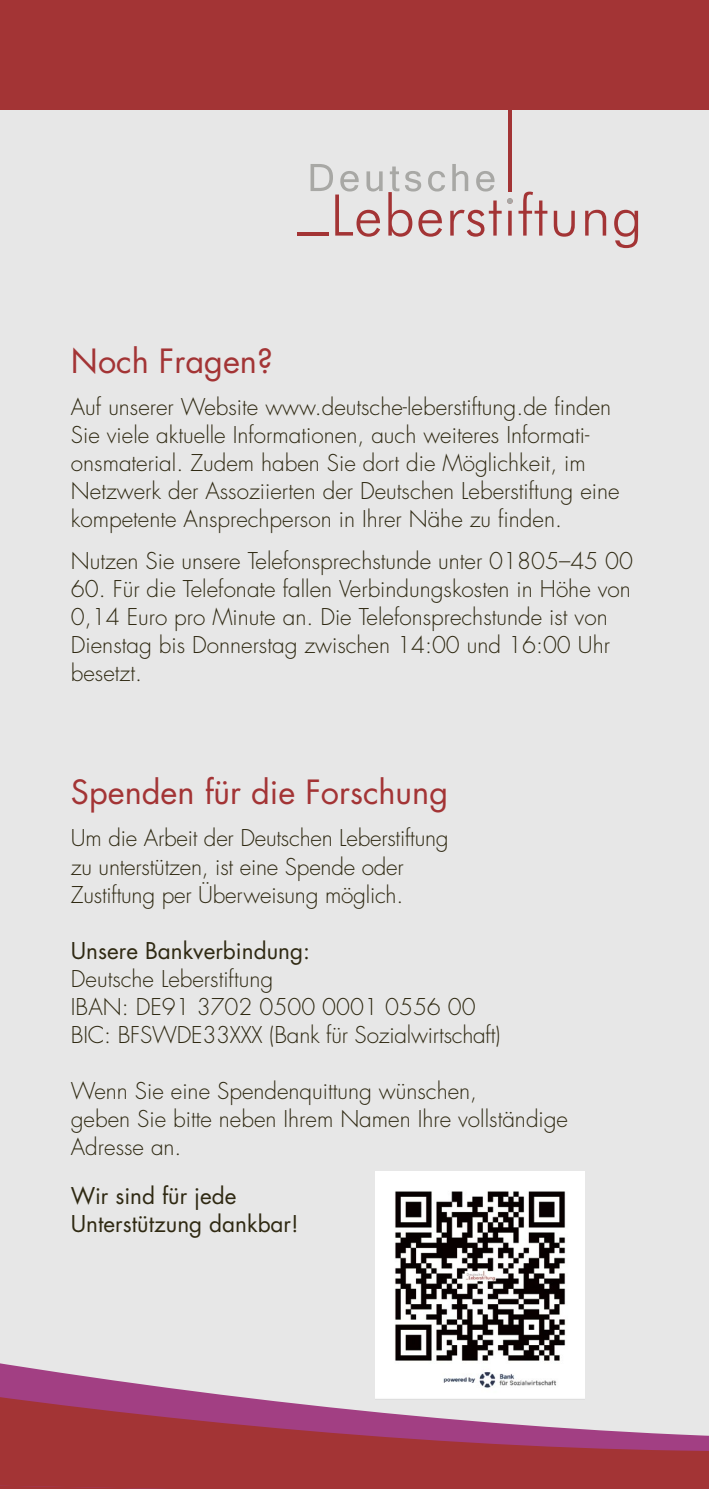
<style>
.page{position:relative;width:709px;height:1489px;background:#fff}
.page>*{position:absolute;margin:0;border:0;box-sizing:border-box;transform-origin:0 0}
.t1{font:32.5px "Futura Std";color:#a33435}
.t2{font:300 22.5px/28px "Futura Std";color:#2f2912}
.t3{font:22.5px/28px "Futura Std";color:#2f2912}
</style>
<div class="page">
<div style="left:0;top:0;width:709px;height:1472px;background:#e7e7e7"></div>
<svg style="left:310px;top:164px;width:328px;height:84px"></svg>
<hr style="left:297px;top:232px;width:31px;height:3px;background:#a33435">
<hr style="left:508px;top:71px;width:3px;height:120px;background:#a33435">
<svg style="left:0;top:1228px;width:709px;height:260px"></svg>
<div style="left:0;top:0;width:709px;height:110px;background:#a33435"></div>
<img style="left:376px;top:1171px;width:208px;height:229px">
<h1 class="t1" style="left:71px;top:340px;width:203px">Noch Fragen?</h1>
<p class="t2" style="left:71px;top:393px;width:550px">Auf unserer Website www.deutsche-leberstiftung.de finden Sie viele aktuelle Informationen, auch weiteres Informati&shy;onsmaterial. Zudem haben Sie dort die Möglichkeit, im Netzwerk der Assoziierten der Deutschen Leberstiftung eine kompetente Ansprechperson in Ihrer Nähe zu finden.</p>
<p class="t2" style="left:71px;top:547px;width:564px">Nutzen Sie unsere Telefonsprechstunde unter 01805–45 00</p>
<p class="t2" style="left:71px;top:575px;width:561px">60. Für die Telefonate fallen Verbindungskosten in Höhe von 0,14 Euro pro Minute an. Die Telefonsprechstunde ist von Dienstag bis Donnerstag zwischen 14:00 und 16:00 Uhr besetzt.</p>
<h1 class="t1" style="left:71px;top:771px;width:379px">Spenden für die Forschung</h1>
<p class="t2" style="left:71px;top:825px;width:379px">Um die Arbeit der Deutschen Leberstiftung zu unterstützen, ist eine Spende oder<br>Zustiftung per Überweisung möglich.</p>
<p class="t3" style="left:71px;top:936px;width:241px">Unsere Bankverbindung:</p>
<p class="t2" style="left:71px;top:965px;width:431px">Deutsche Leberstiftung<br>IBAN: DE91 3702 0500 0001 0556 00<br>BIC: BFSWDE33XXX (Bank für Sozialwirtschaft)</p>
<p class="t2" style="left:71px;top:1077px;width:499px">Wenn Sie eine Spendenquittung wünschen,<br>geben Sie bitte neben Ihrem Namen Ihre vollständige<br>Adresse an.</p>
<p class="t3" style="left:71px;top:1181px;width:229px">Wir sind für jede<br>Unterstützung dankbar!</p>
</div>
